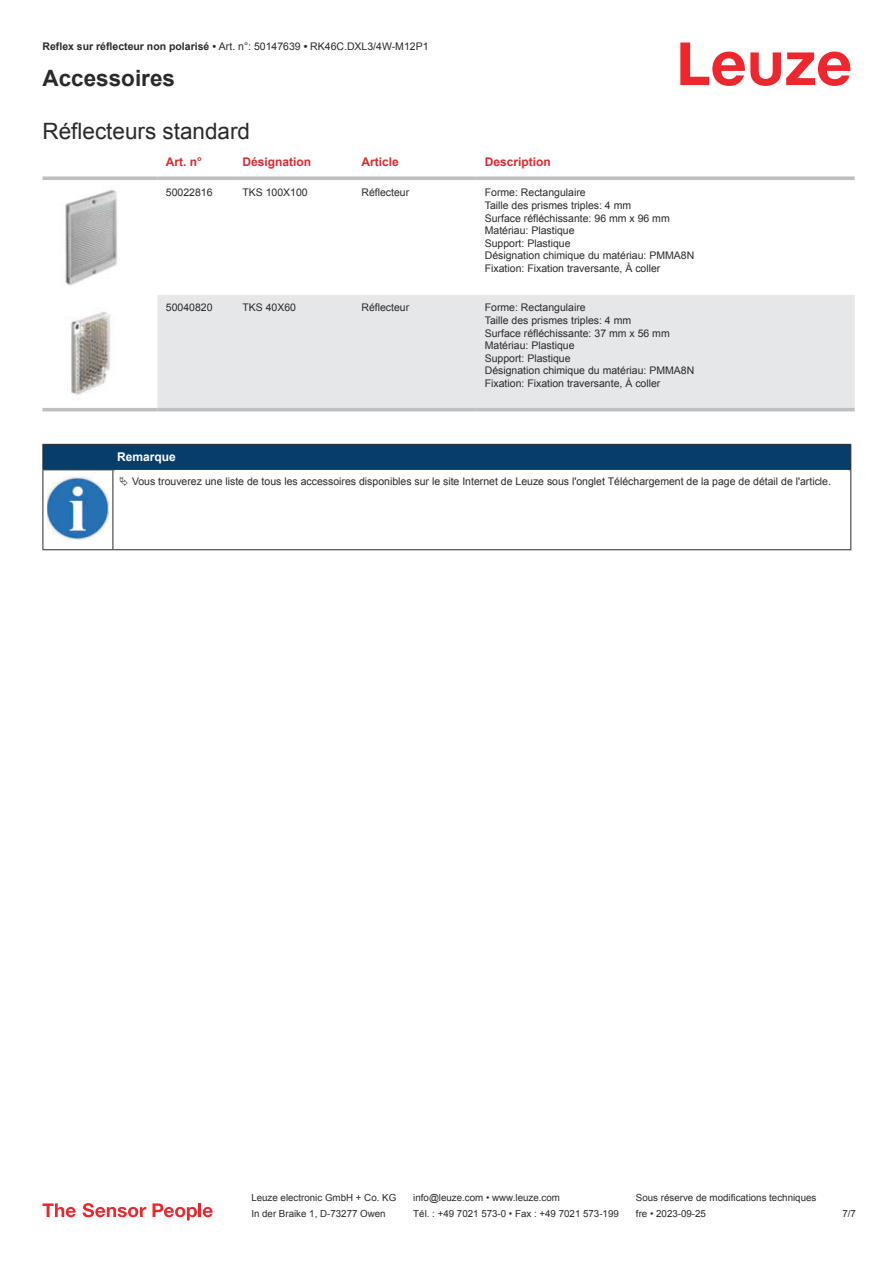
<style>
.page{position:relative;width:893px;height:1263px;background:#fff}
.page>*{position:absolute;margin:0;border:0;box-sizing:border-box;transform-origin:0 0}
.t1{font:22.5px "Arial";color:#2b292a}
.t2{font:700 22.5px "Arial";color:#2b292a}
.t3{font:700 12px "Arial";color:#db2a30}
.t4{font:700 12px "Arial";color:#fff}
.t5{font:10.5px/12.6px "Arial";color:#2b292a}
.t6{font:9.75px "Arial";color:#2b292a}
.s1{font-weight:700}
</style>
<div class="page">
<svg style="left:680px;top:43px;width:170px;height:43px"></svg>
<div style="left:157px;top:295px;width:698px;height:113px;background:#e6e7e9"></div>
<svg style="left:43px;top:176px;width:114px;height:4px"></svg>
<svg style="left:157px;top:176px;width:77px;height:4px"></svg>
<svg style="left:234px;top:176px;width:119px;height:4px"></svg>
<svg style="left:353px;top:176px;width:123px;height:4px"></svg>
<svg style="left:476px;top:176px;width:379px;height:4px;background:#c4c6c8"></svg>
<hr style="left:43px;top:408px;width:114px;height:3px;background:#bdbfc1">
<hr style="left:157px;top:408px;width:77px;height:3px;background:#bdbfc1">
<hr style="left:234px;top:408px;width:119px;height:3px;background:#bdbfc1">
<hr style="left:353px;top:408px;width:123px;height:3px;background:#bdbfc1">
<hr style="left:476px;top:408px;width:379px;height:3px;background:#bdbfc1">
<img style="left:65px;top:190px;width:53px;height:96px">
<img style="left:70px;top:311px;width:41px;height:84px">
<div style="left:43px;top:444px;width:808px;height:26px;background:#063d69"></div>
<hr style="left:113px;top:469px;width:738px;height:1px;background:#2b292a">
<hr style="left:43px;top:470px;width:1px;height:75px;background:#2b292a">
<hr style="left:113px;top:470px;width:1px;height:75px;background:#2b292a">
<hr style="left:850px;top:470px;width:1px;height:75px;background:#2b292a">
<hr style="left:43px;top:549px;width:70px;height:1px;background:#2b292a">
<hr style="left:113px;top:549px;width:738px;height:1px;background:#2b292a">
<img style="left:47px;top:476px;width:61px;height:63px">
<svg style="left:43px;top:1203px;width:33px;height:14px"></svg>
<svg style="left:83px;top:1203px;width:63px;height:14px"></svg>
<svg style="left:153px;top:1203px;width:44px;height:17px"></svg>
<hr style="left:198px;top:1203px;width:3px;height:14px;background:#ed272d">
<svg style="left:203px;top:1207px;width:10px;height:10px"></svg>
<p class="t5" style="left:43px;top:41px;width:388px"><span class="s1">Reflex sur réflecteur non polarisé •</span> Art. n°: 50147639 <span class="s1">•</span> RK46C.DXL3/4W-M12P1</p>
<h1 class="t2" style="left:43px;top:70px;width:134px">Accessoires</h1>
<h1 class="t1" style="left:43px;top:123px;width:209px">Réflecteurs standard</h1>
<p class="t3" style="left:166px;top:157px;width:38px">Art. n°</p>
<p class="t3" style="left:242px;top:157px;width:70px">Désignation</p>
<p class="t3" style="left:361px;top:157px;width:39px">Article</p>
<p class="t3" style="left:485px;top:157px;width:68px">Description</p>
<p class="t5" style="left:166px;top:187px;width:48px">50022816</p>
<p class="t5" style="left:242px;top:187px;width:67px">TKS 100X100</p>
<p class="t5" style="left:361px;top:187px;width:49px">Réflecteur</p>
<p class="t5" style="left:485px;top:187px;width:211px">Forme: Rectangulaire<br>Taille des prismes triples: 4 mm<br>Surface réfléchissante: 96 mm x 96 mm<br>Matériau: Plastique<br>Support: Plastique<br>Désignation chimique du matériau: PMMA8N<br>Fixation: Fixation traversante, À coller</p>
<p class="t5" style="left:166px;top:302px;width:48px">50040820</p>
<p class="t5" style="left:242px;top:302px;width:55px">TKS 40X60</p>
<p class="t5" style="left:361px;top:302px;width:49px">Réflecteur</p>
<p class="t5" style="left:485px;top:302px;width:211px">Forme: Rectangulaire<br>Taille des prismes triples: 4 mm<br>Surface réfléchissante: 37 mm x 56 mm<br>Matériau: Plastique<br>Support: Plastique<br>Désignation chimique du matériau: PMMA8N<br>Fixation: Fixation traversante, À coller</p>
<p class="t4" style="left:117px;top:452px;width:60px">Remarque</p>
<p class="t5" style="left:132px;top:476px;width:700px">Vous trouverez une liste de tous les accessoires disponibles sur le site Internet de Leuze sous l'onglet Téléchargement de la page de détail de l'article.</p>
<p class="t6" style="left:251px;top:1194px;width:146px">Leuze electronic GmbH + Co. KG</p>
<p class="t6" style="left:413px;top:1194px;width:148px">info@leuze.com • www.leuze.com</p>
<p class="t6" style="left:636px;top:1194px;width:182px">Sous réserve de modifications techniques</p>
<p class="t6" style="left:251px;top:1210px;width:136px">In der Braike 1, D-73277 Owen</p>
<p class="t6" style="left:413px;top:1210px;width:207px">Tél. : +49 7021 573-0 • Fax : +49 7021 573-199</p>
<p class="t6" style="left:636px;top:1210px;width:72px">fre • 2023-09-25</p>
<p class="t6" style="left:842px;top:1210px;width:15px">7 /7</p>
</div>
